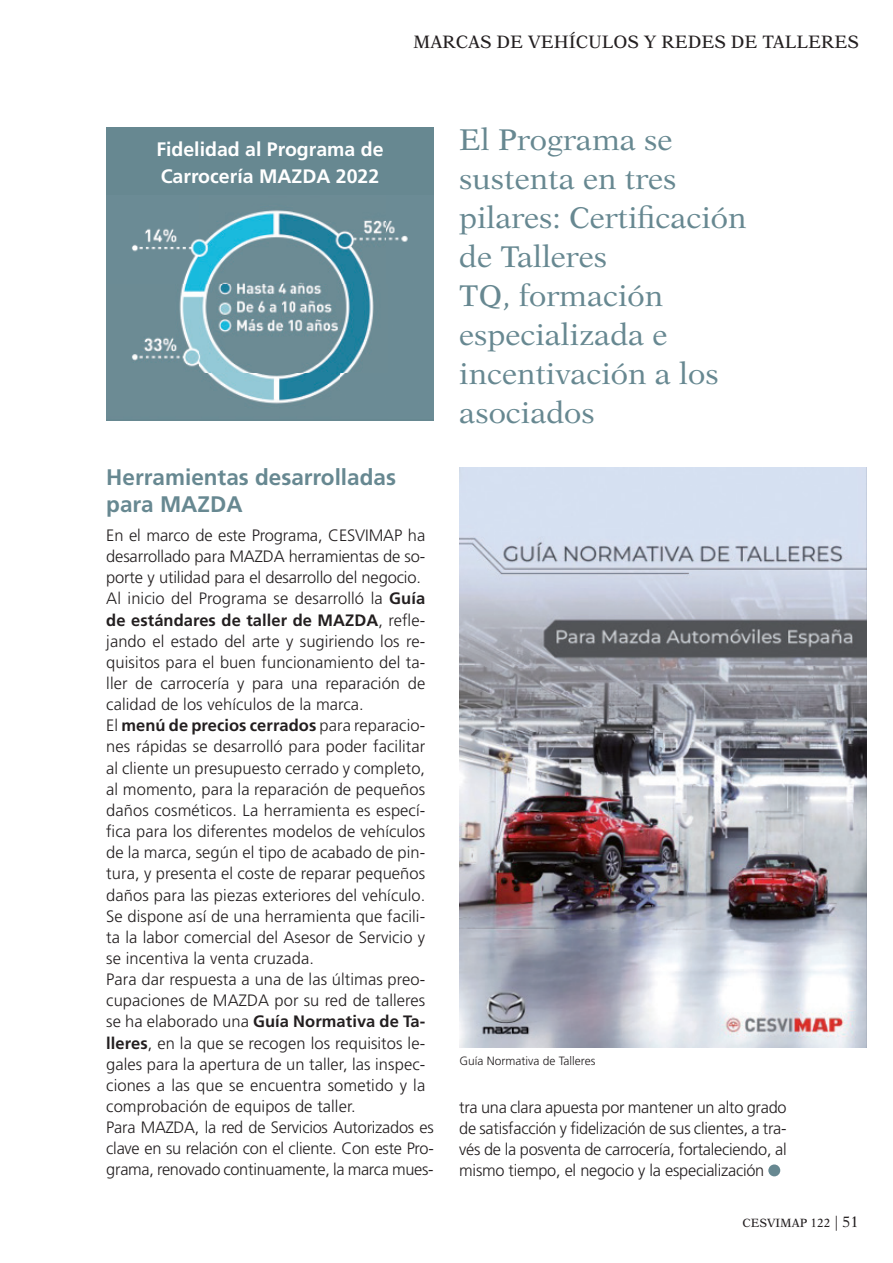
<style>
.page{position:relative;width:893px;height:1263px;background:#fff}
.page>*{position:absolute;margin:0;border:0;box-sizing:border-box;transform-origin:0 0}
.t1{font:30px/39px "New Aster";color:#678891}
.t2{font:700 22.5px/27px "Frutiger";color:#678891}
.t3{font:700 19.5px/27px "Frutiger";color:#fff}
.t4{font:18px "New Aster";color:#231f20}
.t5{font:300 16.5px/21.1px "Frutiger";letter-spacing:.005em;color:#231f20;text-align:justify}
.t6{font:300 12px "Frutiger";color:#231f20}
.t7{font:12px "New Aster";color:#231f20}
.s1{font-weight:700}
.s2{font-size:15px}
</style>
<div class="page">
<div style="left:768px;top:1164px;width:12px;height:12px;background:#678891;border-radius:50%"></div>
<img style="left:459px;top:468px;width:407px;height:579px">
<div style="left:106px;top:128px;width:328px;height:293px;background:#678891"></div>
<img style="left:131px;top:210px;width:277px;height:194px">
<p class="t4" style="left:413px;top:31px;width:447px">MARCAS DE VEHÍCULOS Y REDES DE TALLERES</p>
<p class="t3" style="left:156px;top:136px;width:229px">Fidelidad al Programa de<br>Carrocería MAZDA 2022</p>
<h1 class="t1" style="left:459px;top:120px;width:289px">El Programa se sustenta en tres pilares: Certificación de Talleres<br>TQ, formación especializada e incentivación a los asociados</h1>
<h2 class="t2" style="left:106px;top:463px;width:291px">Herramientas desarrolladas para MAZDA</h2>
<p class="t5" style="left:106px;top:525px;width:329px;text-align:left">En el marco de este Programa, CESVIMAP ha desarrollado para MAZDA herramientas de so&shy;porte y utilidad para el desarrollo del negocio.<br>Al inicio del Programa se desarrolló la <span class="s1">Guía de estándares de taller de MAZDA</span>, refle&shy;jando el estado del arte y sugiriendo los re&shy;quisitos para el buen funcionamiento del ta&shy;ller de carrocería y para una reparación de calidad de los vehículos de la marca.<br>El <span class="s1">menú de precios cerrados</span> para reparacio&shy;nes rápidas se desarrolló para poder facilitar al cliente un presupuesto cerrado y completo, al momento, para la reparación de pequeños daños cosméticos. La herramienta es especí&shy;fica para los diferentes modelos de vehículos de la marca, según el tipo de acabado de pin&shy;tura, y presenta el coste de reparar pequeños daños para las piezas exteriores del vehículo.<br>Se dispone así de una herramienta que facili&shy;ta la labor comercial del Asesor de Servicio y se incentiva la venta cruzada.<br>Para dar respuesta a una de las últimas preo&shy;cupaciones de MAZDA por su red de talleres se ha elaborado una <span class="s1">Guía Normativa de Ta&shy;lleres</span>, en la que se recogen los requisitos le&shy;gales para la apertura de un taller, las inspec&shy;ciones a las que se encuentra sometido y la comprobación de equipos de taller.<br>Para MAZDA, la red de Servicios Autorizados es clave en su relación con el cliente. Con este Pro&shy;grama, renovado continuamente, la marca mues-</p>
<p class="t6" style="left:460px;top:1054px;width:137px">Guía Normativa de Talleres</p>
<p class="t5" style="left:459px;top:1097px;width:329px">tra una clara apuesta por mantener un alto grado de satisfacción y fidelización de sus clientes, a tra&shy;vés de la posventa de carrocería, fortaleciendo, al mismo tiempo, el negocio y la especialización</p>
<p class="t7" style="left:743px;top:1216px;width:118px">CESVIMAP 122 <span class="s2">| 51</span></p>
</div>
